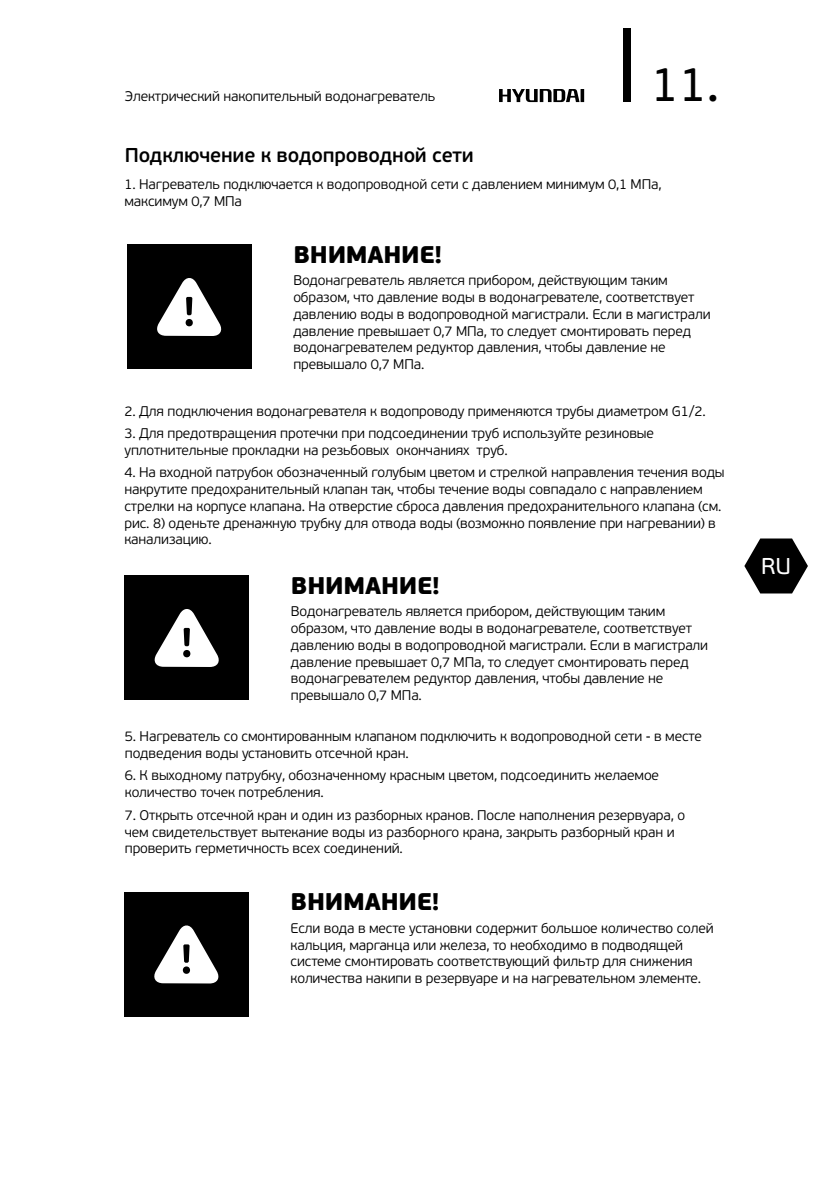
<style>
.page{position:relative;width:840px;height:1191px;background:#fff}
.page>*{position:absolute;margin:0;border:0;box-sizing:border-box;transform-origin:0 0}
.t1{font:48px "PF Beau Sans Pro";color:#000}
.t2{font:900 24px "PF Beau Sans Pro";letter-spacing:-.01em;color:#000}
.t3{font:22.8px "PF Beau Sans Pro";color:#fff}
.t4{font:600 20px "PF Beau Sans Pro";letter-spacing:-.01em;color:#000}
.t5{font:300 14px/16.8px "PF Beau Sans Pro";letter-spacing:-.01em;color:#000}
</style>
<div class="page">
<div style="left:623px;top:28px;width:7px;height:73px;background:#000"></div>
<svg style="left:744px;top:538px;width:63px;height:55px"></svg>
<svg style="left:499px;top:89px;width:85px;height:13px"></svg>
<div style="left:127px;top:245px;width:124px;height:124px;background:#000"></div>
<svg style="left:157px;top:278px;width:65px;height:58px"></svg>
<div style="left:124px;top:576px;width:125px;height:124px;background:#000"></div>
<svg style="left:154px;top:609px;width:65px;height:58px"></svg>
<div style="left:124px;top:892px;width:124px;height:124px;background:#000"></div>
<svg style="left:154px;top:925px;width:65px;height:58px"></svg>
<p class="t5" style="left:125px;top:88px;width:312px">Электрический накопительный водонагреватель</p>
<h3 class="t4" style="left:125px;top:144px;width:350px">Подключение к водопроводной сети</h3>
<h1 class="t1" style="left:650px;top:57px;width:70px">11.</h1>
<p class="t5" style="left:124px;top:176px;width:538px">1. Нагреватель подключается к водопроводной сети с давлением минимум 0,1 МПа, максимум 0,7 МПа</p>
<h2 class="t2" style="left:293px;top:239px;width:150px">ВНИМАНИЕ!</h2>
<p class="t5" style="left:293px;top:272px;width:418px">Водонагреватель является прибором, действующим таким образом, что давление воды в водонагревателе, соответствует давлению воды в водопроводной магистрали. Если в магистрали давление превышает 0,7 МПа, то следует смонтировать перед водонагревателем редуктор давления, чтобы давление не превышало 0,7 МПа.</p>
<p class="t5" style="left:124px;top:402px;width:582px">2. Для подключения водонагревателя к водопроводу применяются трубы диаметром G1/2.</p>
<p class="t5" style="left:124px;top:425px;width:531px">3. Для предотвращения протечки при подсоединении труб используйте резиновые уплотнительные прокладки на резьбовых окончаниях труб.</p>
<p class="t5" style="left:124px;top:464px;width:601px">4. На входной патрубок обозначенный голубым цветом и стрелкой направления течения воды накрутите предохранительный клапан так, чтобы течение воды совпадало с направлением стрелки на корпусе клапана. На отверстие сброса давления предохранительного клапана (см. рис. 8) оденьте дренажную трубку для отвода воды (возможно появление при нагревании) в канализацию.</p>
<h2 class="t2" style="left:291px;top:570px;width:150px">ВНИМАНИЕ!</h2>
<p class="t5" style="left:291px;top:603px;width:418px">Водонагреватель является прибором, действующим таким образом, что давление воды в водонагревателе, соответствует давлению воды в водопроводной магистрали. Если в магистрали давление превышает 0,7 МПа, то следует смонтировать перед водонагревателем редуктор давления, чтобы давление не превышало 0,7 МПа.</p>
<p class="t5" style="left:125px;top:728px;width:578px">5. Нагреватель со смонтированным клапаном подключить к водопроводной сети - в месте подведения воды установить отсечной кран.</p>
<p class="t5" style="left:125px;top:767px;width:535px">6. К выходному патрубку, обозначенному красным цветом, подсоединить желаемое количество точек потребления.</p>
<p class="t5" style="left:125px;top:806px;width:561px">7. Открыть отсечной кран и один из разборных кранов. После наполнения резервуара, о чем свидетельствует вытекание воды из разборного крана, закрыть разборный кран и проверить герметичность всех соединений.</p>
<h2 class="t2" style="left:290px;top:886px;width:150px">ВНИМАНИЕ!</h2>
<p class="t5" style="left:290px;top:919px;width:424px">Если вода в месте установки содержит большое количество солей кальция, марганца или железа, то необходимо в подводящей системе смонтировать соответствующий фильтр для снижения количества накипи в резервуаре и на нагревательном элементе.</p>
<h3 class="t3" style="left:760px;top:553px;width:31px">RU</h3>
</div>
